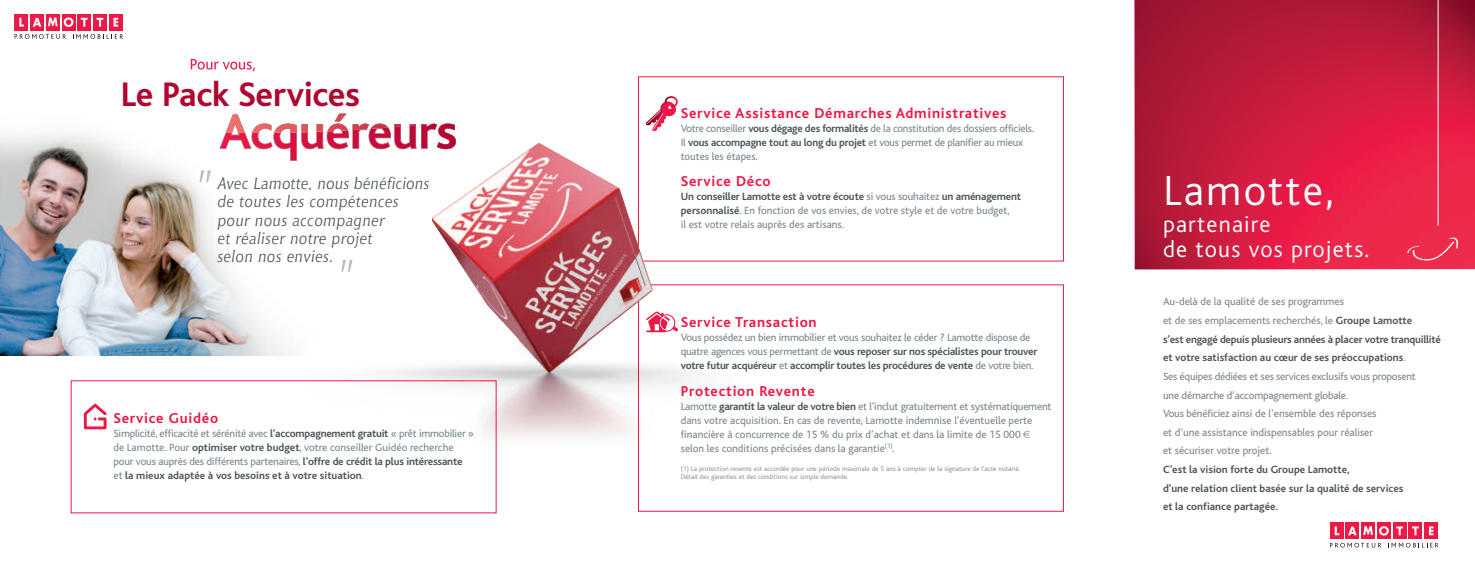
<style>
.page{position:relative;width:1475px;height:567px;background:#fff}
.page>*{position:absolute;margin:0;border:0;box-sizing:border-box;transform-origin:0 0}
.t1{font:italic 300 53.7px "Myriad Pro";color:#b7bfc5}
.t2{font:300 44px "Bliss";letter-spacing:.05em;color:#fff}
.t3{font:700 35.6px "Bliss";letter-spacing:-.01em;color:#b00630}
.t4{font:300 23.9px/25px "Bliss";letter-spacing:.05em;color:#fff}
.t5{font:italic 16.1px/18.3px "Chianti BT";letter-spacing:.03em;color:#4d555a}
.t6{font:700 15px "Bliss";letter-spacing:.05em;color:#ed1845}
.t7{font:11px/14px "Bliss";letter-spacing:-.01em;color:#7b868d}
.t8{font:700 11px/18.7px "Bliss";color:#4d555a}
.t9{font:7px/8px "Bliss";color:#939598}
.s1{font-weight:700;color:#4d555a}
</style>
<div class="page">
<img style="left:0;top:133px;width:293px;height:223px">
<img style="left:308px;top:260px;width:456px;height:199px">
<img style="left:1134px;top:0;width:340px;height:269px">
<div style="left:30px;top:14px;width:14px;height:16px;background:#ed1845"></div>
<div style="left:46px;top:14px;width:13px;height:16px;background:#ed1845"></div>
<svg style="left:62px;top:14px;width:13px;height:16px"></svg>
<div style="left:78px;top:14px;width:13px;height:16px;background:#ed1845"></div>
<div style="left:93px;top:14px;width:14px;height:16px;background:#ed1845"></div>
<div style="left:109px;top:14px;width:13px;height:16px;background:#ed1845"></div>
<svg style="left:33px;top:18px;width:8px;height:9px"></svg>
<svg style="left:48px;top:17px;width:10px;height:9px"></svg>
<svg style="left:64px;top:18px;width:9px;height:9px"></svg>
<svg style="left:81px;top:18px;width:7px;height:9px"></svg>
<svg style="left:113px;top:18px;width:5px;height:9px"></svg>
<svg style="left:96px;top:18px;width:7px;height:9px"></svg>
<div style="left:15px;top:14px;width:13px;height:16px;background:#ed1845"></div>
<svg style="left:19px;top:18px;width:5px;height:9px"></svg>
<svg style="left:15px;top:34px;width:51px;height:5px"></svg>
<svg style="left:73px;top:34px;width:50px;height:5px"></svg>
<hr style="left:1437px;top:0;width:1px;height:226px;background:#fff">
<svg style="left:1406px;top:238px;width:51px;height:23px"></svg>
<div style="left:1345px;top:523px;width:13px;height:16px;background:#ed1845"></div>
<div style="left:1361px;top:523px;width:13px;height:16px;background:#ed1845"></div>
<div style="left:1376px;top:523px;width:14px;height:16px;background:#ed1845"></div>
<div style="left:1392px;top:523px;width:13px;height:16px;background:#ed1845"></div>
<div style="left:1408px;top:523px;width:13px;height:16px;background:#ed1845"></div>
<div style="left:1423px;top:523px;width:14px;height:16px;background:#ed1845"></div>
<svg style="left:1348px;top:526px;width:8px;height:9px"></svg>
<svg style="left:1363px;top:526px;width:9px;height:9px"></svg>
<svg style="left:1379px;top:526px;width:9px;height:10px"></svg>
<svg style="left:1396px;top:526px;width:6px;height:9px"></svg>
<svg style="left:1428px;top:526px;width:5px;height:9px"></svg>
<svg style="left:1411px;top:526px;width:7px;height:9px"></svg>
<div style="left:1329px;top:523px;width:13px;height:16px;background:#ed1845"></div>
<svg style="left:1334px;top:526px;width:4px;height:9px"></svg>
<svg style="left:1330px;top:543px;width:50px;height:4px"></svg>
<svg style="left:1388px;top:543px;width:49px;height:4px"></svg>
<svg style="left:191px;top:59px;width:64px;height:12px"></svg>
<svg style="left:219px;top:114px;width:237px;height:47px"></svg>
<svg style="left:83px;top:403px;width:24px;height:27px"></svg>
<svg style="left:645px;top:96px;width:32px;height:35px"></svg>
<svg style="left:646px;top:311px;width:32px;height:21px"></svg>
<img style="left:431px;top:143px;width:221px;height:178px">
<h3 class="t3" style="left:121px;top:83px;width:240px">Le Pack Services</h3>
<h1 class="t1" style="left:194px;top:169px;width:15px">"</h1>
<h3 class="t5" style="left:218px;top:176px;width:213px">Avec Lamotte, nous bénéficions de toutes les compétences pour nous accompagner<br>et réaliser notre projet<br>selon nos envies.</h3>
<h1 class="t1" style="left:336px;top:259px;width:15px">"</h1>
<h3 class="t6" style="left:113px;top:413px;width:106px">Service Guidéo</h3>
<p class="t7" style="left:113px;top:428px;width:362px">Simplicité, efficacité et sérénité avec <span class="s1">l’accompagnement gratuit</span> « prêt immobilier » de Lamotte. Pour <span class="s1">optimiser votre budget</span>, votre conseiller Guidéo recherche pour vous auprès des différents partenaires, <span class="s1">l’offre de crédit la plus intéressante </span>et <span class="s1">la mieux adaptée à vos besoins et à votre situation</span>.</p>
<h3 class="t6" style="left:680px;top:108px;width:327px">Service Assistance Démarches Administratives</h3>
<p class="t7" style="left:680px;top:123px;width:355px">Votre conseiller <span class="s1">vous dégage des formalités</span> de la constitution des dossiers officiels.<br>Il <span class="s1">vous accompagne tout au long du projet</span> et vous permet de planifier au mieux toutes les étapes.</p>
<h3 class="t6" style="left:680px;top:177px;width:91px">Service Déco</h3>
<p class="t7" style="left:680px;top:191px;width:342px"><span class="s1">Un conseiller Lamotte est à votre écoute</span> si vous souhaitez <span class="s1">un aménagement personnalisé</span>. En fonction de vos envies, de votre style et de votre budget,<br>il est votre relais auprès des artisans.</p>
<h3 class="t6" style="left:680px;top:318px;width:137px">Service Transaction</h3>
<p class="t7" style="left:680px;top:332px;width:358px">Vous possédez un bien immobilier et vous souhaitez le céder ? Lamotte dispose de quatre agences vous permettant de <span class="s1">vous reposer sur nos spécialistes pour trouver votre futur acquéreur</span> et <span class="s1">accomplir toutes les procédures de vente</span> de votre bien.</p>
<h3 class="t6" style="left:680px;top:386px;width:135px">Protection Revente</h3>
<p class="t7" style="left:680px;top:400px;width:372px">Lamotte <span class="s1">garantit la valeur de votre bien</span> et l’inclut gratuitement et systématiquement dans votre acquisition. En cas de revente, Lamotte indemnise l’éventuelle perte financière à concurrence de 15 % du prix d’achat et dans la limite de 15 000<br>selon les conditions précisées dans la garantie<sup>(1)</sup>.</p>
<p class="t9" style="left:680px;top:466px;width:341px">(1) La protection revente est accordée pour une période maximale de 5 ans à compter de la signature de l'acte notarié.<br>Détail des garanties et des conditions sur simple demande.</p>
<h2 class="t2" style="left:1162px;top:176px;width:172px">Lamotte,</h2>
<h3 class="t4" style="left:1162px;top:214px;width:208px">partenaire<br>de tous vos projets.</h3>
<p class="t7" style="left:1162px;top:294px;width:279px;line-height:18.6px">Au-delà de la qualité de ses programmes<br>et de ses emplacements recherchés, le <span class="s1">Groupe Lamotte<br>s’est engagé depuis plusieurs années à placer votre tranquillité et votre satisfaction au cœur de ses préoccupations</span>.<br>Ses équipes dédiées et ses services exclusifs vous proposent<br>une démarche d’accompagnement globale.<br>Vous bénéficiez ainsi de l’ensemble des réponses<br>et d’une assistance indispensables pour réaliser<br>et sécuriser votre projet.</p>
<p class="t8" style="left:1162px;top:461px;width:242px">C’est la vision forte du Groupe Lamotte,<br>d’une relation client basée sur la qualité de services et la confiance partagée.</p>
</div>
